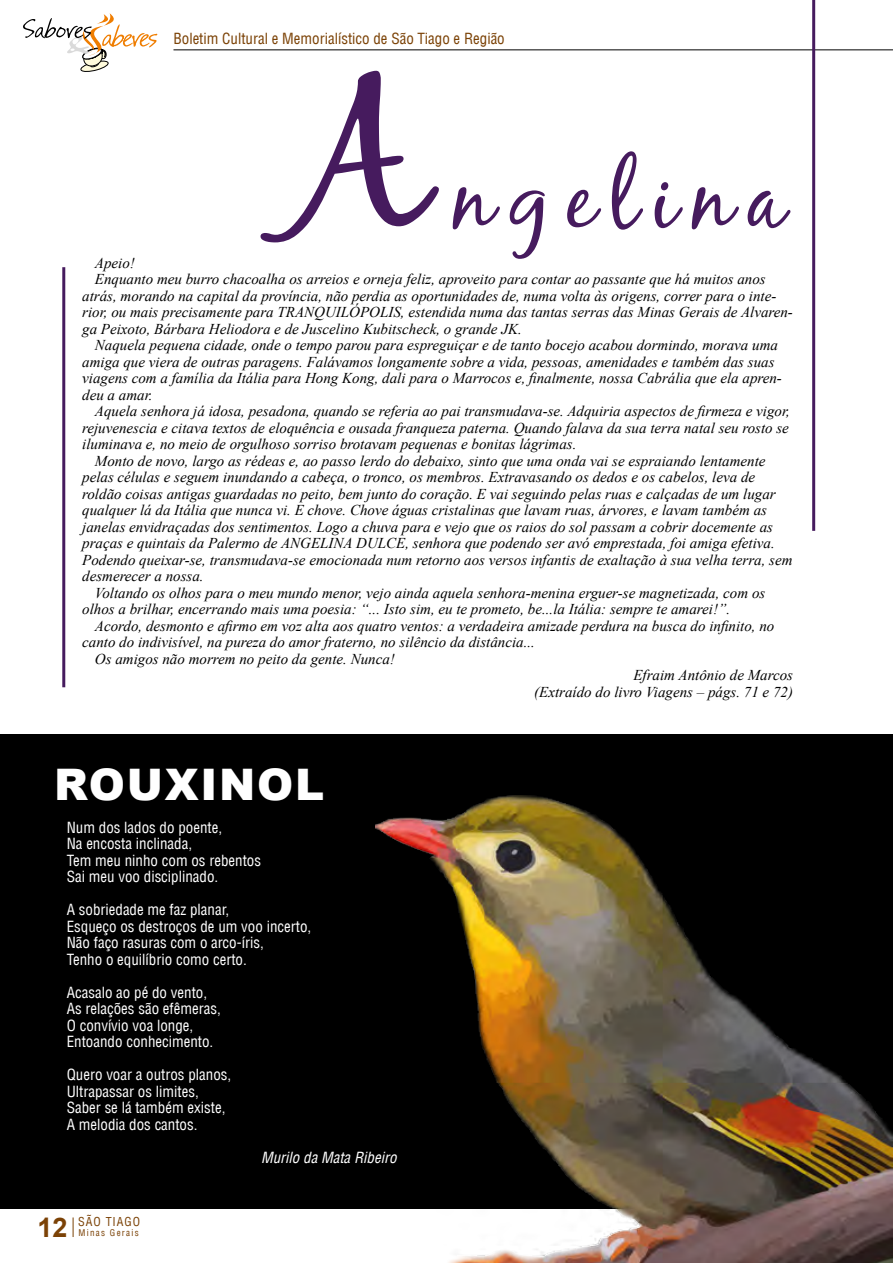
<style>
.page{position:relative;width:893px;height:1263px;background:#fff}
.page>*{position:absolute;margin:0;border:0;box-sizing:border-box;transform-origin:0 0}
.t1{font:201.9px "Black Jack";color:#461b5e}
.t2{font:90px "Black Jack";letter-spacing:.17em;color:#461b5e}
.t3{font:900 43.5px "Arial";letter-spacing:.04em;color:#fff}
.t4{font:700 27px "Arial";color:#7b4206}
.t5{font:italic 15px "Times New Roman";color:#000}
.t6{font:condensed 15px/16.5px "Helvetica LT";color:#fff}
.t7{font:condensed 15px "Helvetica LT";color:#7b4206}
.t8{font:italic condensed 15px "Helvetica LT";color:#fff}
.t9{font:condensed 12px "Helvetica LT";letter-spacing:.08em;color:#7b4206}
.t10{font:condensed 9px "Helvetica LT";letter-spacing:.14em;color:#7b4206}
</style>
<div class="page">
<svg style="left:23px;top:13px;width:134px;height:59px"></svg>
<hr style="left:173px;top:49px;width:720px;height:1px;background:#000">
<svg style="left:73px;top:1217px;width:1px;height:20px"></svg>
<div style="left:0;top:734px;width:892px;height:475px;background:#000"></div>
<img style="left:375px;top:795px;width:518px;height:468px">
<hr style="left:62px;top:267px;width:3px;height:420px;background:#461b5e">
<hr style="left:812px;top:0;width:3px;height:531px;background:#461b5e">
<p class="t7" style="left:173px;top:29px;width:333px">Boletim Cultural e Memorialístico de São Tiago e Região</p>
<h1 class="t1" style="left:283px;top:35px;width:146px">A</h1>
<h2 class="t2" style="left:453px;top:142px;width:334px">ngelina</h2>
<p class="t5" style="left:95px;top:252px;width:41px">Apeio!</p>
<p class="t5" style="left:95px;top:269px;width:672px">Enquanto meu burro chacoalha os arreios e orneja feliz, aproveito para contar ao passante que há muitos anos</p>
<p class="t5" style="left:82px;top:285px;width:696px">atrás, morando na capital da província, não perdia as oportunidades de, numa volta às origens, correr para o inte-</p>
<p class="t5" style="left:82px;top:302px;width:712px">rior, ou mais precisamente para TRANQUILÓPOLIS, estendida numa das tantas serras das Minas Gerais de Alvaren-</p>
<p class="t5" style="left:82px;top:318px;width:441px">ga Peixoto, Bárbara Heliodora e de Juscelino Kubitscheck, o grande JK.</p>
<p class="t5" style="left:95px;top:335px;width:684px">Naquela pequena cidade, onde o tempo parou para espreguiçar e de tanto bocejo acabou dormindo, morava uma</p>
<p class="t5" style="left:82px;top:351px;width:694px">amiga que viera de outras paragens. Falávamos longamente sobre a vida, pessoas, amenidades e também das suas</p>
<p class="t5" style="left:82px;top:368px;width:701px">viagens com a família da Itália para Hong Kong, dali para o Marrocos e, finalmente, nossa Cabrália que ela apren-</p>
<p class="t5" style="left:82px;top:384px;width:72px">deu a amar.</p>
<p class="t5" style="left:95px;top:401px;width:696px">Aquela senhora já idosa, pesadona, quando se referia ao pai transmudava-se. Adquiria aspectos de firmeza e vigor,</p>
<p class="t5" style="left:82px;top:417px;width:708px">rejuvenescia e citava textos de eloquência e ousada franqueza paterna. Quando falava da sua terra natal seu rosto se</p>
<p class="t5" style="left:82px;top:434px;width:496px">iluminava e, no meio de orgulhoso sorriso brotavam pequenas e bonitas lágrimas.</p>
<p class="t5" style="left:95px;top:450px;width:672px">Monto de novo, largo as rédeas e, ao passo lerdo do debaixo, sinto que uma onda vai se espraiando lentamente</p>
<p class="t5" style="left:82px;top:467px;width:674px">pelas células e seguem inundando a cabeça, o tronco, os membros. Extravasando os dedos e os cabelos, leva de</p>
<p class="t5" style="left:82px;top:483px;width:695px">roldão coisas antigas guardadas no peito, bem junto do coração. E vai seguindo pelas ruas e calçadas de um lugar</p>
<p class="t5" style="left:82px;top:500px;width:686px">qualquer lá da Itália que nunca vi. E chove. Chove águas cristalinas que lavam ruas, árvores, e lavam também as</p>
<p class="t5" style="left:82px;top:516px;width:692px">janelas envidraçadas dos sentimentos. Logo a chuva para e vejo que os raios do sol passam a cobrir docemente as</p>
<p class="t5" style="left:82px;top:533px;width:694px">praças e quintais da Palermo de ANGELINA DULCE, senhora que podendo ser avó emprestada, foi amiga efetiva.</p>
<p class="t5" style="left:82px;top:549px;width:712px">Podendo queixar-se, transmudava-se emocionada num retorno aos versos infantis de exaltação à sua velha terra, sem</p>
<p class="t5" style="left:82px;top:566px;width:123px">desmerecer a nossa.</p>
<p class="t5" style="left:95px;top:582px;width:672px">Voltando os olhos para o meu mundo menor, vejo ainda aquela senhora-menina erguer-se magnetizada, com os</p>
<p class="t5" style="left:82px;top:599px;width:649px">olhos a brilhar, encerrando mais uma poesia: “... Isto sim, eu te prometo, be...la Itália: sempre te amarei!”.</p>
<p class="t5" style="left:95px;top:615px;width:681px">Acordo, desmonto e afirmo em voz alta aos quatro ventos: a verdadeira amizade perdura na busca do infinito, no</p>
<p class="t5" style="left:82px;top:632px;width:454px">canto do indivisível, na pureza do amor fraterno, no silêncio da distância...</p>
<p class="t5" style="left:95px;top:648px;width:301px">Os amigos não morrem no peito da gente. Nunca!</p>
<p class="t5" style="left:633px;top:665px;width:161px">Efraim Antônio de Marcos</p>
<p class="t5" style="left:534px;top:681px;width:260px">(Extraído do livro Viagens – págs. 71 e 72)</p>
<h3 class="t3" style="left:54px;top:753px;width:271px">ROUXINOL</h3>
<p class="t6" style="left:67px;top:819px;width:196px">Num dos lados do poente,<br>Na encosta inclinada,<br>Tem meu ninho com os rebentos<br>Sai meu voo disciplinado.</p>
<p class="t6" style="left:67px;top:901px;width:246px">A sobriedade me faz planar,<br>Esqueço os destroços de um voo incerto,<br>Não faço rasuras com o arco-íris,<br>Tenho o equilíbrio como certo.</p>
<p class="t6" style="left:67px;top:984px;width:156px">Acasalo ao pé do vento,<br>As relações são efêmeras,<br>O convívio voa longe,<br>Entoando conhecimento.</p>
<p class="t6" style="left:67px;top:1066px;width:166px">Quero voar a outros planos,<br>Ultrapassar os limites,<br>Saber se lá também existe,<br>A melodia dos cantos.</p>
<p class="t8" style="left:261px;top:1148px;width:137px">Murilo da Mata Ribeiro</p>
<h3 class="t4" style="left:38px;top:1209px;width:32px">12</h3>
<p class="t9" style="left:78px;top:1214px;width:64px">SÃO TIAGO</p>
<p class="t10" style="left:79px;top:1227px;width:62px">Minas Gerais</p>
</div>
